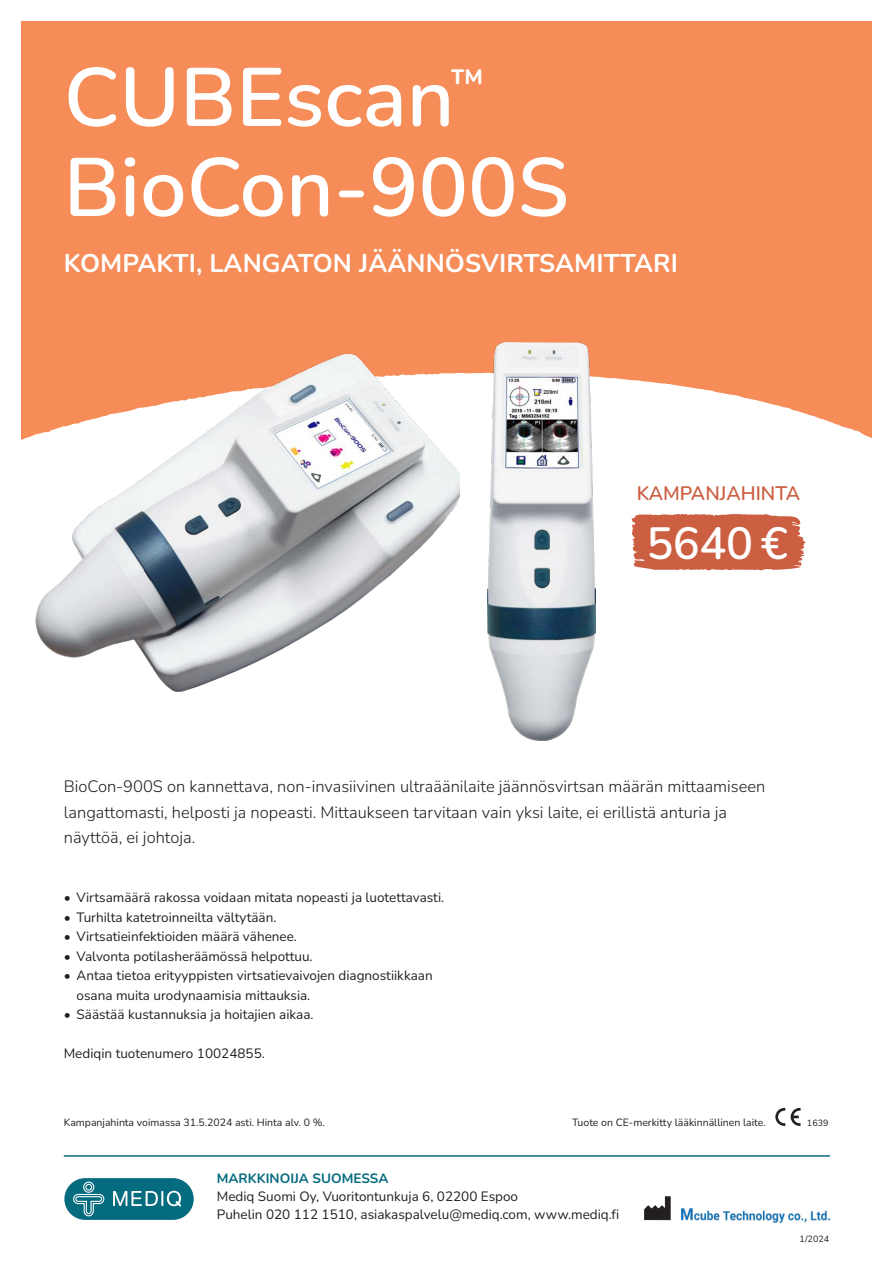
<style>
.page{position:relative;width:893px;height:1263px;background:#fff}
.page>*{position:absolute;margin:0;border:0;box-sizing:border-box;transform-origin:0 0}
.t1{font:600 82.5px "Nunito";color:#fff}
.t2{font:600 45px "Nunito";color:#fff}
.t3{font:600 34.95px "Nunito";color:#fff}
.t4{font:700 25.5px "Nunito";letter-spacing:.005em;color:#fff}
.t5{font:600 19.5px "Nunito";color:#cc5f42}
.t6{font:300 16.5px/25.5px "Nunito";color:#231f20}
.t7{font:13.5px/18px "Nunito";color:#231f20}
.t8{font:700 13.5px "Nunito";color:#046a7e}
.t9{font:10.5px "Nunito";color:#231f20}
.t10{font:9px "Nunito";color:#231f20}
</style>
<div class="page">
<svg style="left:64px;top:1178px;width:130px;height:42px;background:#358797"></svg>
<hr style="left:64px;top:1155px;width:766px;height:2px;background:#046a7e">
<svg style="left:644px;top:1196px;width:26px;height:24px"></svg>
<img style="left:681px;top:1208px;width:150px;height:15px">
<div style="left:21px;top:21px;width:851px;height:447px;background:#f68c58"></div>
<svg style="left:459px;top:373px;width:413px;height:198px;fill:#fff"></svg>
<svg style="left:631px;top:514px;width:174px;height:56px;background:#cf694e"></svg>
<img style="left:21px;top:353px;width:438px;height:339px">
<img style="left:488px;top:342px;width:107px;height:398px">
<svg style="left:791px;top:1108px;width:10px;height:18px"></svg>
<svg style="left:775px;top:1108px;width:10px;height:18px"></svg>
<h1 class="t1" style="left:64px;top:40px;width:392px">CUBEscan</h1>
<h3 class="t3" style="left:451px;top:58px;width:34px">™</h3>
<h1 class="t1" style="left:64px;top:130px;width:507px">BioCon-900S</h1>
<h3 class="t4" style="left:64px;top:246px;width:616px">KOMPAKTI, LANGATON JÄÄNNÖSVIRTSAMITTARI</h3>
<h3 class="t5" style="left:637px;top:480px;width:165px">KAMPANJAHINTA</h3>
<h2 class="t2" style="left:646px;top:512px;width:143px">5640 €</h2>
<p class="t6" style="left:64px;top:773px;width:703px">BioCon-900S on kannettava, non-invasiivinen ultraäänilaite jäännösvirtsan määrän mittaamiseen langattomasti, helposti ja nopeasti. Mittaukseen tarvitaan vain yksi laite, ei erillistä anturia ja näyttöä, ei johtoja.</p>
<p class="t7" style="left:64px;top:888px;width:382px">• Virtsamäärä rakossa voidaan mitata nopeasti ja luotettavasti.</p>
<p class="t7" style="left:64px;top:908px;width:214px">• Turhilta katetroinneilta vältytään.</p>
<p class="t7" style="left:64px;top:927px;width:235px">• Virtsatieinfektioiden määrä vähenee.</p>
<p class="t7" style="left:64px;top:947px;width:250px">• Valvonta potilasheräämössä helpottuu.</p>
<p class="t7" style="left:77px;top:965px;width:358px;line-height:19.5px;text-indent:-13px">• Antaa tietoa erityyppisten virtsatievaivojen diagnostiikkaan osana muita urodynaamisia mittauksia.</p>
<p class="t7" style="left:64px;top:1005px;width:251px">• Säästää kustannuksia ja hoitajien aikaa.</p>
<p class="t7" style="left:64px;top:1044px;width:203px">Mediqin tuotenumero 10024855.</p>
<p class="t9" style="left:64px;top:1115px;width:263px">Kampanjahinta voimassa 31.5.2024 asti. Hinta alv. 0 %.</p>
<p class="t9" style="left:572px;top:1115px;width:195px">Tuote on CE-merkitty lääkinnällinen laite.</p>
<p class="t10" style="left:807px;top:1116px;width:23px">1639</p>
<p class="t8" style="left:217px;top:1169px;width:173px">MARKKINOIJA SUOMESSA</p>
<p class="t7" style="left:217px;top:1187px;width:404px">Mediq Suomi Oy, Vuoritontunkuja 6, 02200 Espoo<br>Puhelin 020 112 1510, asiakaspalvelu@mediq.com, www.mediq.fi</p>
<p class="t10" style="left:800px;top:1232px;width:31px">1/2024</p>
</div>
